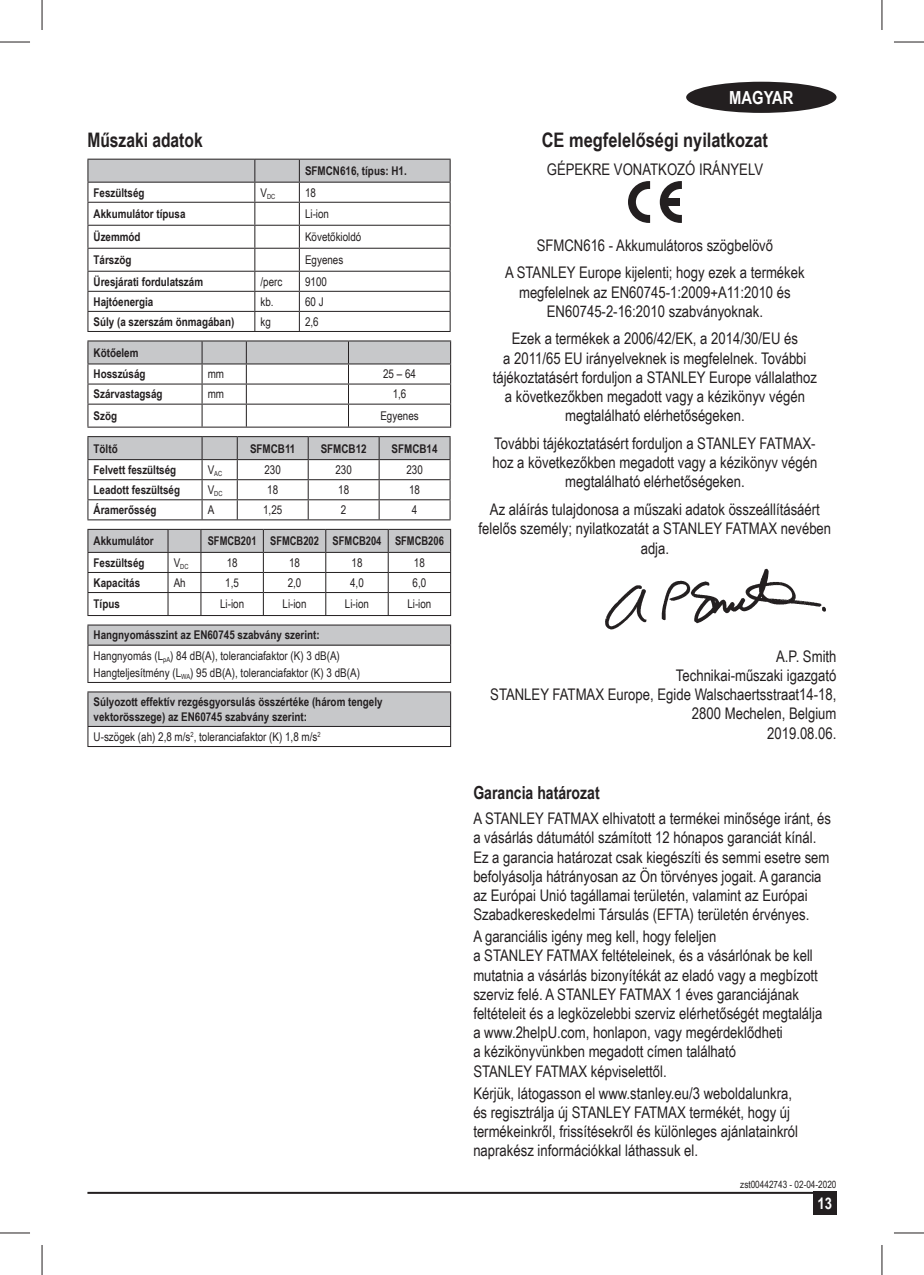
<style>
.page{position:relative;width:924px;height:1275px;background:#fff}
.page>*{position:absolute;margin:0;border:0;box-sizing:border-box;transform-origin:0 0}
.t1{font:700 20px "Arial Narrow";color:#231f20}
.t2{font:700 20px "Arial Narrow";color:#231f20;scale:.95 1}
.t3{font:700 18px "Arial Narrow";color:#231f20;scale:.95 1}
.t4{font:700 18px "Arial Narrow";color:#fff}
.t5{font:16px/19.2px "Arial Narrow";color:#231f20;text-align:center}
.t6{font:700 16px "Arial Narrow";color:#fff}
.t7{font:700 12px/21.6px "Arial Narrow";color:#231f20}
.t8{font:12px/20px "Arial Narrow";color:#231f20}
.t9{font:700 12px "Arial Narrow";color:#231f20;scale:.95 1}
.t10{font:10px "Arial Narrow";color:#231f20}
.t11{font:7px "Arial Narrow";color:#231f20}
.s1{font-weight:700}
</style>
<div class="page">
<div style="left:685px;top:82px;width:151px;height:31px;background:#231f20;border-radius:50%"></div>
<div style="left:812px;top:1191px;width:24px;height:24px;background:#231f20"></div>
<hr style="left:87px;top:1191px;width:749px;height:2px;background:#231f20">
<svg style="left:87px;top:159px;width:363px;height:172px"></svg>
<hr style="left:87px;top:331px;width:363px;height:1px;background:#231f20">
<hr style="left:87px;top:340px;width:115px;height:1px;background:#231f20">
<hr style="left:202px;top:340px;width:44px;height:1px;background:#231f20">
<hr style="left:246px;top:340px;width:102px;height:1px;background:#231f20">
<hr style="left:348px;top:340px;width:103px;height:1px;background:#231f20">
<svg style="left:87px;top:341px;width:364px;height:85px"></svg>
<hr style="left:87px;top:426px;width:364px;height:1px;background:#231f20">
<svg style="left:87px;top:436px;width:363px;height:83px"></svg>
<hr style="left:87px;top:519px;width:363px;height:1px;background:#231f20">
<svg style="left:87px;top:529px;width:364px;height:86px"></svg>
<hr style="left:87px;top:615px;width:364px;height:1px;background:#231f20">
<div style="left:88px;top:625px;width:362px;height:20px;background:#c7c8ca"></div>
<hr style="left:87px;top:624px;width:364px;height:1px;background:#231f20">
<svg style="left:87px;top:625px;width:1px;height:19px"></svg>
<svg style="left:450px;top:625px;width:1px;height:19px"></svg>
<hr style="left:87px;top:644px;width:364px;height:1px;background:#231f20">
<hr style="left:87px;top:645px;width:1px;height:37px;background:#231f20">
<hr style="left:450px;top:645px;width:1px;height:37px;background:#231f20">
<hr style="left:87px;top:682px;width:364px;height:1px;background:#231f20">
<div style="left:88px;top:692px;width:362px;height:34px;background:#c7c8ca"></div>
<hr style="left:87px;top:691px;width:364px;height:1px;background:#231f20">
<hr style="left:87px;top:692px;width:1px;height:34px;background:#231f20">
<hr style="left:450px;top:692px;width:1px;height:34px;background:#231f20">
<hr style="left:87px;top:726px;width:364px;height:1px;background:#231f20">
<svg style="left:87px;top:727px;width:1px;height:19px"></svg>
<svg style="left:450px;top:727px;width:1px;height:19px"></svg>
<hr style="left:87px;top:746px;width:364px;height:1px;background:#231f20">
<svg style="left:628px;top:181px;width:21px;height:42px"></svg>
<svg style="left:659px;top:181px;width:22px;height:42px"></svg>
<div style="left:666px;top:198px;width:14px;height:7px;background:#231f20"></div>
<img style="left:605px;top:568px;width:221px;height:62px">
<hr style="left:0;top:42px;width:30px;height:1px;background:#231f20">
<hr style="left:893px;top:42px;width:30px;height:1px;background:#231f20">
<hr style="left:0;top:1232px;width:30px;height:1px;background:#231f20">
<hr style="left:893px;top:1232px;width:30px;height:1px;background:#231f20">
<hr style="left:42px;top:0;width:1px;height:30px;background:#231f20">
<hr style="left:42px;top:1245px;width:1px;height:30px;background:#231f20">
<hr style="left:881px;top:0;width:1px;height:30px;background:#231f20">
<hr style="left:881px;top:1245px;width:1px;height:30px;background:#231f20">
<p class="t2" style="left:87px;top:129px;width:123px">Műszaki adatok</p>
<p class="t7" style="left:305px;top:160px;width:103px">SFMCN616, típus: H1.</p>
<p class="t7" style="left:94px;top:181px;width:52px">Feszültség</p>
<p class="t11" style="left:260px;top:192px;width:16px"><sup>V</sup>DC</p>
<p class="t8" style="left:305px;top:182px;width:12px">18</p>
<p class="t7" style="left:94px;top:203px;width:93px">Akkumulátor típusa</p>
<p class="t8" style="left:305px;top:204px;width:26px">Li-ion</p>
<p class="t7" style="left:94px;top:226px;width:49px">Üzemmód</p>
<p class="t8" style="left:305px;top:227px;width:58px">Követőkioldó</p>
<p class="t7" style="left:94px;top:249px;width:39px">Társzög</p>
<p class="t8" style="left:305px;top:250px;width:40px">Egyenes</p>
<p class="t7" style="left:94px;top:270px;width:111px">Üresjárati fordulatszám</p>
<p class="t8" style="left:260px;top:271px;width:23px">/perc</p>
<p class="t8" style="left:305px;top:271px;width:23px">9100</p>
<p class="t7" style="left:94px;top:290px;width:61px">Hajtóenergia</p>
<p class="t8" style="left:260px;top:291px;width:15px">kb.</p>
<p class="t8" style="left:305px;top:291px;width:20px">60 J</p>
<p class="t7" style="left:94px;top:311px;width:142px">Súly (a szerszám önmagában)</p>
<p class="t8" style="left:260px;top:311px;width:12px">kg</p>
<p class="t8" style="left:305px;top:311px;width:15px">2,6</p>
<p class="t7" style="left:94px;top:342px;width:53px">Kötőelem<br>Hosszúság</p>
<p class="t8" style="left:208px;top:364px;width:18px">mm</p>
<p class="t8" style="left:383px;top:364px;width:34px">25 – 64</p>
<p class="t7" style="left:94px;top:383px;width:70px">Szárvastagság</p>
<p class="t8" style="left:208px;top:384px;width:18px">mm</p>
<p class="t8" style="left:392px;top:384px;width:15px">1,6</p>
<p class="t7" style="left:94px;top:405px;width:25px">Szög</p>
<p class="t8" style="left:380px;top:406px;width:40px">Egyenes</p>
<p class="t7" style="left:94px;top:437px;width:26px">Töltő</p>
<p class="t7" style="left:250px;top:437px;width:47px">SFMCB11</p>
<p class="t7" style="left:320px;top:437px;width:47px">SFMCB12</p>
<p class="t7" style="left:391px;top:437px;width:47px">SFMCB14</p>
<p class="t7" style="left:94px;top:459px;width:84px">Felvett feszültség</p>
<p class="t11" style="left:208px;top:469px;width:16px"><sup>V</sup>AC</p>
<p class="t8" style="left:264px;top:460px;width:18px">230</p>
<p class="t8" style="left:335px;top:460px;width:18px">230</p>
<p class="t8" style="left:406px;top:460px;width:18px">230</p>
<p class="t7" style="left:94px;top:479px;width:88px">Leadott feszültség</p>
<p class="t11" style="left:208px;top:489px;width:16px"><sup>V</sup>DC</p>
<p class="t8" style="left:267px;top:480px;width:12px">18</p>
<p class="t8" style="left:338px;top:480px;width:12px">18</p>
<p class="t8" style="left:409px;top:480px;width:12px">18</p>
<p class="t7" style="left:94px;top:499px;width:64px">Áramerősség</p>
<p class="t8" style="left:208px;top:500px;width:8px">A</p>
<p class="t8" style="left:263px;top:500px;width:21px">1,25</p>
<p class="t8" style="left:341px;top:500px;width:7px">2</p>
<p class="t8" style="left:411px;top:500px;width:7px">4</p>
<p class="t7" style="left:94px;top:530px;width:62px">Akkumulátor</p>
<p class="t9" style="left:208px;top:534px;width:250px">SFMCB201 SFMCB202 SFMCB204 SFMCB206</p>
<p class="t7" style="left:94px;top:551px;width:52px">Feszültség</p>
<p class="t11" style="left:174px;top:562px;width:16px"><sup>V</sup>DC</p>
<p class="t8" style="left:226px;top:552px;width:12px">18</p>
<p class="t8" style="left:289px;top:552px;width:12px">18</p>
<p class="t8" style="left:351px;top:552px;width:12px">18</p>
<p class="t8" style="left:414px;top:552px;width:12px">18</p>
<p class="t7" style="left:94px;top:572px;width:48px">Kapacitás</p>
<p class="t8" style="left:174px;top:572px;width:14px">Ah</p>
<p class="t8" style="left:225px;top:572px;width:15px">1,5</p>
<p class="t8" style="left:287px;top:572px;width:15px">2,0</p>
<p class="t8" style="left:350px;top:572px;width:15px">4,0</p>
<p class="t8" style="left:412px;top:572px;width:15px">6,0</p>
<p class="t7" style="left:94px;top:593px;width:28px">Típus</p>
<p class="t8" style="left:220px;top:594px;width:26px">Li-ion</p>
<p class="t8" style="left:282px;top:594px;width:26px">Li-ion</p>
<p class="t8" style="left:345px;top:594px;width:26px">Li-ion</p>
<p class="t8" style="left:407px;top:594px;width:26px">Li-ion</p>
<p class="t8" style="left:94px;top:625px;width:248px"><span class="s1">Hangnyomásszint az EN60745 szabvány szerint:<br></span>Hangnyomás (L<sub>pA</sub>) 84 dB(A), toleranciafaktor (K) 3 dB(A)</p>
<p class="t8" style="left:94px;top:662px;width:268px">Hangteljesítmény (L<sub>WA</sub>) 95 dB(A), toleranciafaktor (K) 3 dB(A)</p>
<p class="t7" style="left:94px;top:695px;width:290px;line-height:14.4px">Súlyozott effektív rezgésgyorsulás összértéke (három tengely vektorösszege) az EN60745 szabvány szerint:</p>
<p class="t8" style="left:94px;top:726px;width:228px">U-szögek (ah) 2,8 m/s<sup>2</sup>, toleranciafaktor (K) 1,8 m/s<sup>2</sup></p>
<p class="t4" style="left:728px;top:87px;width:66px">MAGYAR</p>
<p class="t1" style="left:541px;top:129px;width:228px">CE megfelelőségi nyilatkozat</p>
<p class="t5" style="left:546px;top:160px;width:218px">GÉPEKRE VONATKOZÓ IRÁNYELV</p>
<p class="t5" style="left:505px;top:231px;width:301px;line-height:27.8px">SFMCN616 - Akkumulátoros szögbelövő<br>A STANLEY Europe kijelenti; hogy ezek a termékek</p>
<p class="t5" style="left:519px;top:282px;width:273px">megfelelnek az EN60745-1:2009+A11:2010 és<br>EN60745-2-16:2010 szabványoknak.</p>
<p class="t5" style="left:492px;top:329px;width:326px">Ezek a termékek a 2006/42/EK, a 2014/30/EU és<br>a 2011/65 EU irányelveknek is megfelelnek. További tájékoztatásért forduljon a STANLEY Europe vállalathoz a következőkben megadott vagy a kézikönyv végén megtalálható elérhetőségeken.</p>
<p class="t5" style="left:492px;top:433px;width:326px">További tájékoztatásért forduljon a STANLEY FATMAX&shy;hoz a következőkben megadott vagy a kézikönyv végén megtalálható elérhetőségeken.</p>
<p class="t5" style="left:478px;top:500px;width:354px">Az aláírás tulajdonosa a műszaki adatok összeállításáért felelős személy; nyilatkozatát a STANLEY FATMAX nevében adja.</p>
<p class="t5" style="left:490px;top:646px;width:347px;text-align:right">A.P. Smith<br>Technikai-műszaki igazgató<br>STANLEY FATMAX Europe, Egide Walschaertsstraat14-18,<br>2800 Mechelen, Belgium<br>2019.08.06.</p>
<p class="t3" style="left:473px;top:782px;width:134px">Garancia határozat</p>
<p class="t5" style="left:473px;top:808px;width:359px;text-align:left">A STANLEY FATMAX elhivatott a termékei minősége iránt, és a vásárlás dátumától számított 12 hónapos garanciát kínál.<br>Ez a garancia határozat csak kiegészíti és semmi esetre sem befolyásolja hátrányosan az Ön törvényes jogait. A garancia az Európai Unió tagállamai területén, valamint az Európai Szabadkereskedelmi Társulás (EFTA) területén érvényes.</p>
<p class="t5" style="left:473px;top:926px;width:350px;text-align:left">A garanciális igény meg kell, hogy feleljen<br>a STANLEY FATMAX feltételeinek, és a vásárlónak be kell mutatnia a vásárlás bizonyítékát az eladó vagy a megbízott szerviz felé. A STANLEY FATMAX 1 éves garanciájának feltételeit és a legközelebbi szerviz elérhetőségét megtalálja a www.2helpU.com, honlapon, vagy megérdeklődheti<br>a kézikönyvünkben megadott címen található<br>STANLEY FATMAX képviselettől.</p>
<p class="t5" style="left:473px;top:1083px;width:326px;text-align:left">Kérjük, látogasson el www.stanley.eu/3 weboldalunkra, és regisztrálja új STANLEY FATMAX termékét, hogy új termékeinkről, frissítésekről és különleges ajánlatainkról naprakész információkkal láthassuk el.</p>
<p class="t10" style="left:739px;top:1178px;width:98px">zst00442743 - 02-04-2020</p>
<p class="t6" style="left:817px;top:1194px;width:16px">13</p>
</div>
